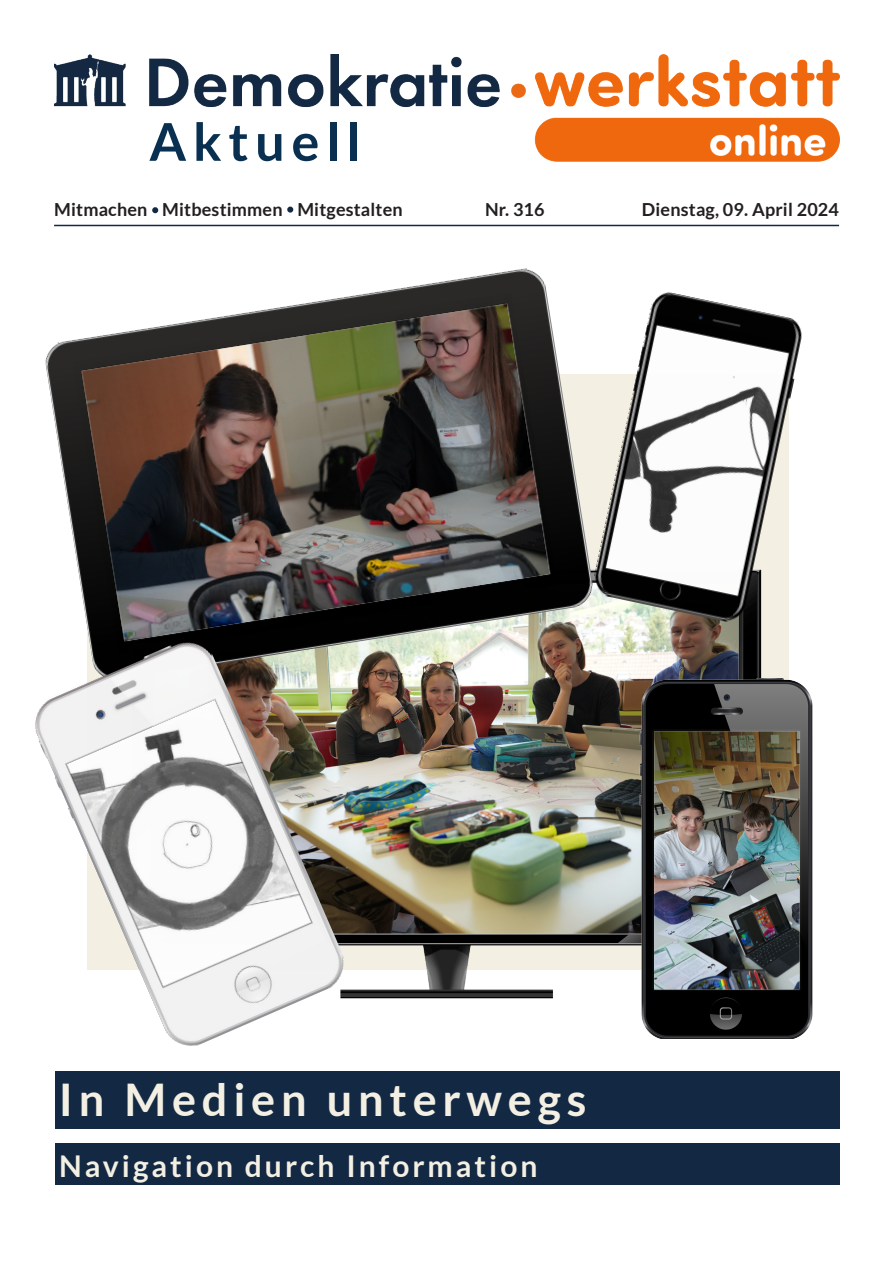
<style>
.page{position:relative;width:893px;height:1263px;background:#fff}
.page>*{position:absolute;margin:0;border:0;box-sizing:border-box;transform-origin:0 0}
.t1{font:700 52.2px "Lato";letter-spacing:.13em;color:#0a3051}
.t2{font:700 45px "Lato";letter-spacing:.13em;color:#f3efe3}
.t3{font:700 30px "Lato";letter-spacing:.1em;color:#f3efe3}
.t4{font:700 18px "Lato";letter-spacing:.01em;color:#231f20}
</style>
<div class="page">
<div style="left:55px;top:1071px;width:785px;height:58px;background:#132843"></div>
<div style="left:55px;top:1144px;width:785px;height:41px;background:#132843"></div>
<img style="left:54px;top:54px;width:786px;height:108px">
<hr style="left:54px;top:225px;width:785px;height:1px;background:#132843">
<img style="left:353px;top:625px;width:411px;height:374px">
<svg style="left:287px;top:207px;width:6px;height:6px"></svg>
<svg style="left:152px;top:207px;width:6px;height:6px"></svg>
<img style="left:45px;top:268px;width:551px;height:415px">
<img style="left:638px;top:678px;width:175px;height:361px">
<img style="left:35px;top:631px;width:318px;height:415px">
<img style="left:590px;top:289px;width:212px;height:336px">
<p class="t1" style="left:149px;top:112px;width:213px">Aktuell</p>
<p class="t4" style="left:54px;top:199px;width:350px">Mitmachen Mitbestimmen Mitgestalten</p>
<p class="t4" style="left:485px;top:199px;width:61px">Nr. 316</p>
<p class="t4" style="left:642px;top:199px;width:199px">Dienstag, 09. April 2024</p>
<p class="t2" style="left:59px;top:1074px;width:529px">In Medien unterwegs</p>
<p class="t3" style="left:59px;top:1148px;width:480px">Navigation durch Information</p>
</div>
